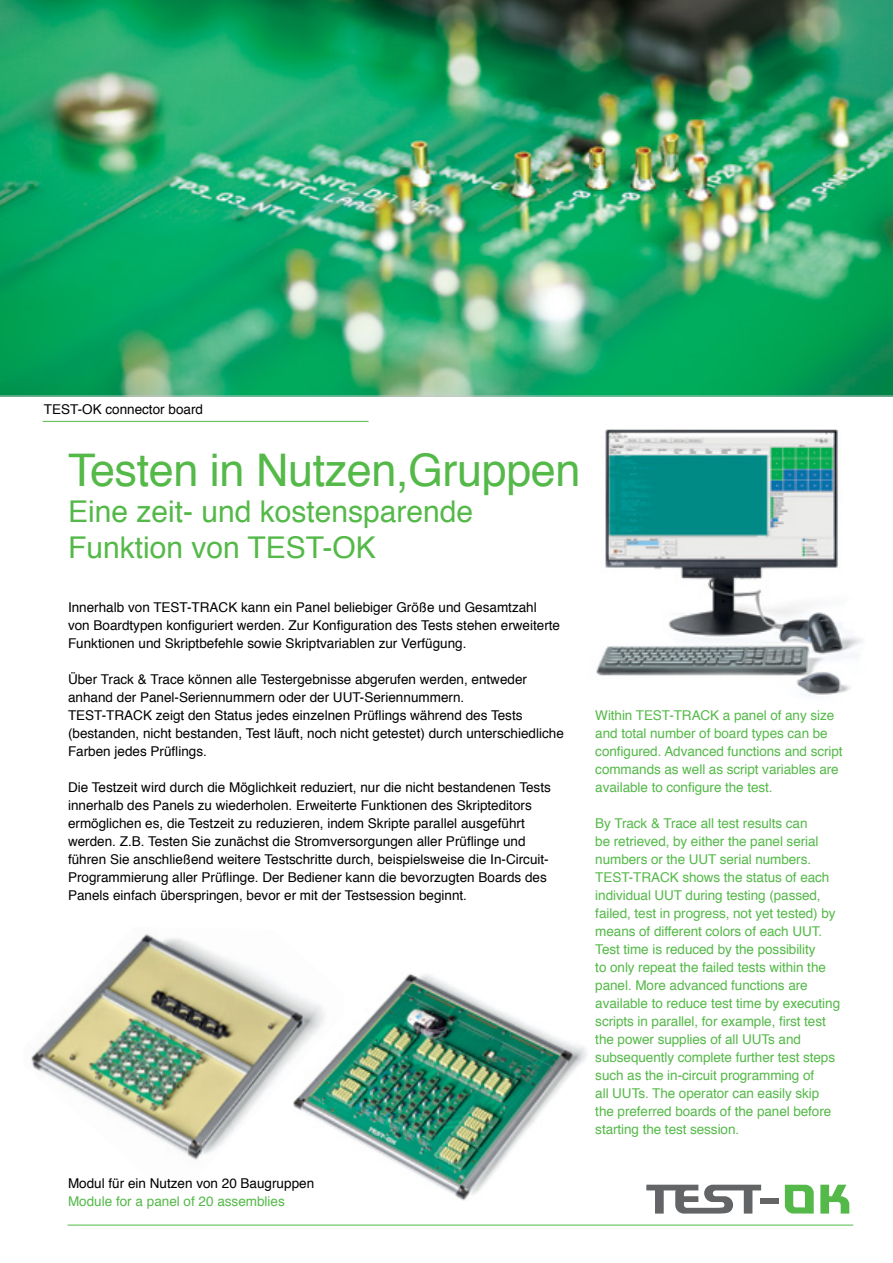
<style>
.page{position:relative;width:893px;height:1263px;background:#fff}
.page>*{position:absolute;margin:0;border:0;box-sizing:border-box;transform-origin:0 0}
.t1{font:45px "Helvetica";letter-spacing:-.01em;color:#54b948}
.t2{font:30px "Helvetica";color:#54b948}
.t3{font:13.5px/18px "Helvetica";color:#000}
.t4{font:13.5px/18px "Helvetica";letter-spacing:-.005em;color:#54b948}
</style>
<div class="page">
<img style="left:596px;top:429px;width:267px;height:266px">
<img style="left:344px;top:973px;width:243px;height:228px">
<svg style="left:646px;top:1185px;width:115px;height:28px"></svg>
<svg style="left:820px;top:1185px;width:29px;height:28px"></svg>
<div style="left:760px;top:1198px;width:19px;height:5px;background:#636466"></div>
<svg style="left:785px;top:1185px;width:29px;height:28px"></svg>
<hr style="left:67px;top:1225px;width:786px;height:1px;background:#54b948">
<img style="left:0;top:0;width:893px;height:396px">
<hr style="left:43px;top:421px;width:326px;height:1px;background:#54b948">
<img style="left:31px;top:934px;width:313px;height:226px">
<p class="t3" style="left:44px;top:401px;width:161px">TEST-OK connector board</p>
<p class="t1" style="left:68px;top:436px;width:514px">Testen in Nutzen,Gruppen</p>
<p class="t2" style="left:68px;top:488px;width:407px">Eine zeit- und kostensparende</p>
<p class="t2" style="left:68px;top:524px;width:309px">Funktion von TEST-OK</p>
<p class="t3" style="left:68px;top:599px;width:494px">Innerhalb von TEST-TRACK kann ein Panel beliebiger Größe und Gesamtzahl von Boardtypen konfiguriert werden. Zur Konfiguration des Tests stehen erweiterte<br>Funktionen und Skriptbefehle sowie Skriptvariablen zur Verfügung.</p>
<p class="t3" style="left:68px;top:671px;width:461px">Über Track &amp; Trace können alle Testergebnisse abgerufen werden, entweder anhand der Panel-Seriennummern oder der UUT-Seriennummern.</p>
<p class="t3" style="left:68px;top:707px;width:497px">TEST-TRACK zeigt den Status jedes einzelnen Prüflings während des Tests (bestanden, nicht bestanden, Test läuft, noch nicht getestet) durch unterschiedliche<br>Farben jedes Prüflings.</p>
<p class="t3" style="left:68px;top:779px;width:484px">Die Testzeit wird durch die Möglichkeit reduziert, nur die nicht bestandenen Tests innerhalb des Panels zu wiederholen. Erweiterte Funktionen des Skripteditors ermöglichen es, die Testzeit zu reduzieren, indem Skripte parallel ausgeführt werden. Z.B. Testen Sie zunächst die Stromversorgungen aller Prüflinge und führen Sie anschließend weitere Testschritte durch, beispielsweise die In-Circuit-Programmierung aller Prüflinge. Der Bediener kann die bevorzugten Boards des Panels einfach überspringen, bevor er mit der Testsession beginnt.</p>
<p class="t3" style="left:68px;top:1175px;width:248px">Modul für ein Nutzen von 20 Baugruppen</p>
<p class="t4" style="left:68px;top:1193px;width:218px">Module for a panel of 20 assemblies</p>
<p class="t4" style="left:595px;top:707px;width:249px">Within TEST-TRACK a panel of any size and total number of board types can be configured. Advanced functions and script commands as well as script variables are available to configure the test.</p>
<p class="t4" style="left:595px;top:815px;width:225px">By Track &amp; Trace all test results can be retrieved, by either the panel serial numbers or the UUT serial numbers.</p>
<p class="t4" style="left:595px;top:869px;width:242px">TEST-TRACK shows the status of each individual UUT during testing (passed, failed, test in progress, not yet tested) by means of different colors of each UUT.</p>
<p class="t4" style="left:595px;top:941px;width:246px">Test time is reduced by the possibility<br>to only repeat the failed tests within the panel. More advanced functions are available to reduce test time by executing scripts in parallel, for example, first test the power supplies of all UUTs and subsequently complete further test steps such as the in-circuit programming of<br>all UUTs. The operator can easily skip the preferred boards of the panel before starting the test session.</p>
</div>
